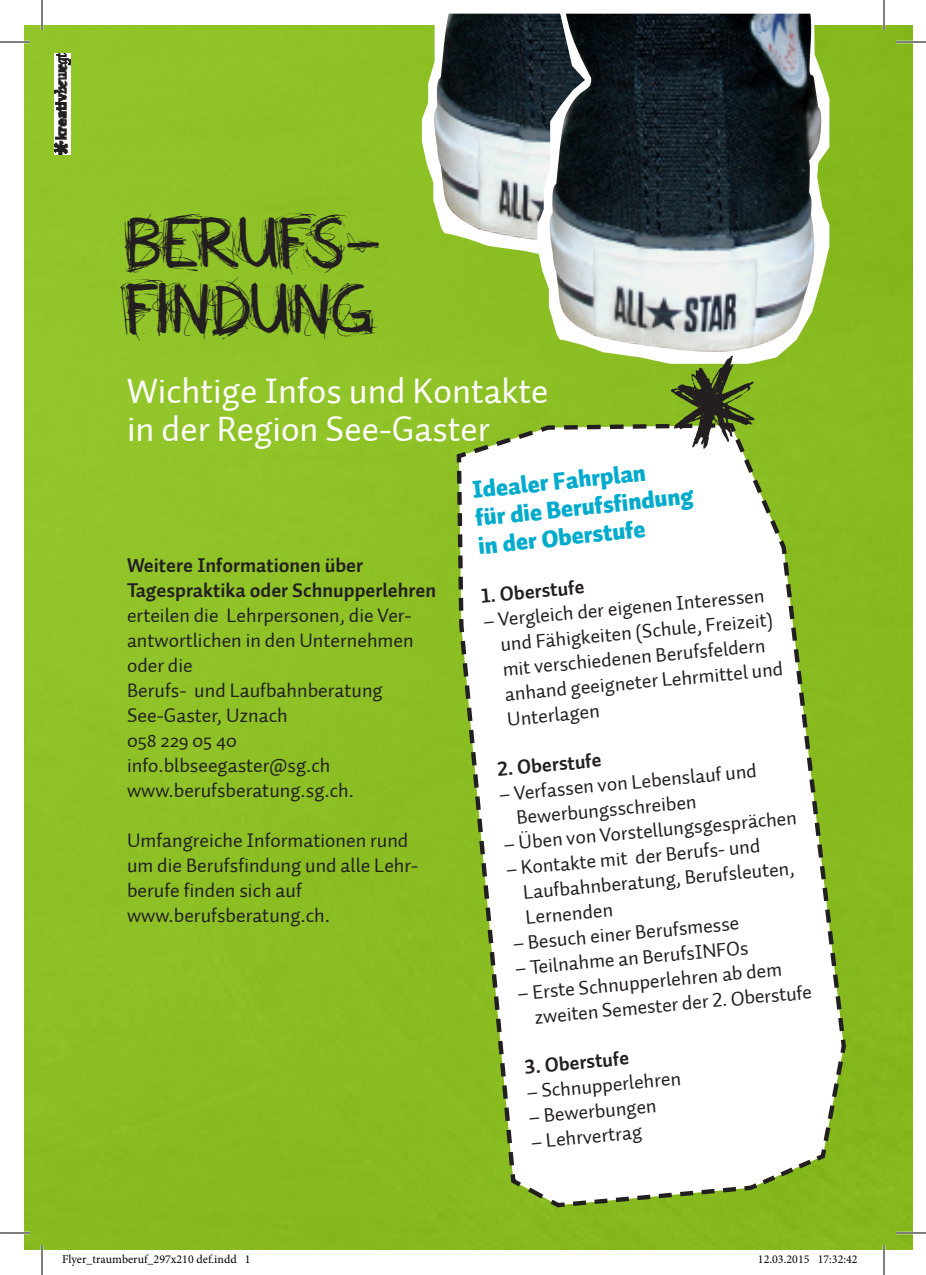
<style>
.page{position:relative;width:926px;height:1275px;background:#fff}
.page>*{position:absolute;margin:0;border:0;box-sizing:border-box;transform-origin:0 0}
.t1{font:46px/66px "All Over Again";color:#231f20}
.t2{font:36px/38px "Auto 1";color:#fff}
.t3{font:900 24px/28px "Auto 1";color:#00abcd}
.t4{font:20px/25px "Auto 1";color:#231f20}
.t5{font:700 20px/25px "Auto 1";color:#231f20}
.t6{font:12px "Minion Pro";color:#000}
.s1{font-family:"Auto 1 Bold LF";font-weight:400}
.s2{font-family:"Auto 1 Regular LF"}
</style>
<div class="page">
<div style="left:25px;top:25px;width:887px;height:1225px;background:#8dc025"></div>
<svg style="left:455px;top:421px;width:393px;height:788px"></svg>
<svg style="left:422px;top:25px;width:115px;height:232px;fill:#8dc025"></svg>
<img style="left:434px;top:14px;width:103px;height:232px">
<svg style="left:537px;top:14px;width:292px;height:350px"></svg>
<img style="left:550px;top:14px;width:272px;height:338px">
<img style="left:54px;top:53px;width:16px;height:101px">
<hr style="left:0;top:41px;width:30px;height:2px;background:#fff">
<hr style="left:896px;top:41px;width:30px;height:2px;background:#fff">
<hr style="left:0;top:1231px;width:30px;height:3px;background:#fff">
<hr style="left:896px;top:1231px;width:30px;height:3px;background:#fff">
<hr style="left:41px;top:0;width:2px;height:30px;background:#fff">
<hr style="left:41px;top:1245px;width:2px;height:30px;background:#fff">
<hr style="left:883px;top:0;width:2px;height:30px;background:#fff">
<hr style="left:883px;top:1245px;width:2px;height:30px;background:#fff">
<hr style="left:0;top:42px;width:30px;height:1px;background:#000">
<hr style="left:896px;top:42px;width:30px;height:1px;background:#000">
<hr style="left:0;top:1232px;width:30px;height:1px;background:#000">
<hr style="left:896px;top:1232px;width:30px;height:1px;background:#000">
<hr style="left:42px;top:0;width:1px;height:30px;background:#000">
<hr style="left:42px;top:1245px;width:1px;height:30px;background:#000">
<hr style="left:884px;top:0;width:1px;height:30px;background:#000">
<hr style="left:884px;top:1245px;width:1px;height:30px;background:#000">
<svg style="left:555px;top:349px;width:228px;height:190px"></svg>
<h1 class="t1" style="left:127px;top:217px;width:256px">BERUFS-<br>FINDUNG</h1>
<h2 class="t2" style="left:127px;top:372px;width:423px">Wichtige Infos und Kontakte in der Region See-Gaster</h2>
<p class="t5" style="left:127px;top:553px;width:311px">Weitere Informationen über<br>Tagespraktika oder Schnupperlehren</p>
<p class="t4" style="left:127px;top:603px;width:288px">erteilen die Lehrpersonen, die Ver&shy;antwortlichen in den Unternehmen oder die<br>Berufs- und Laufbahnberatung<br>See-Gaster, Uznach<br>058 229 05 40 info.blbseegaster@sg.ch www.berufsberatung.sg.ch.</p>
<p class="t4" style="left:127px;top:828px;width:293px">Umfangreiche Informationen rund um die Berufsfindung und alle Lehr&shy;berufe finden sich auf www.berufsberatung.ch.</p>
<p class="t3" style="left:471px;top:477px;width:221px;rotate:-6deg">Idealer Fahrplan<br>für die Berufsfi ndung in der Oberstufe</p>
<p class="t5" style="left:480px;top:583px;width:105px;rotate:-5deg"><span class="s1">1</span>. Oberstufe</p>
<p class="t4" style="left:497px;top:607px;width:281px;text-indent:-15px;rotate:-5deg">– Vergleich der eigenen Interessen und Fähigkeiten (Schule, Freizeit) mit verschiedenen Berufsfeldern anhand geeigneter Lehrmittel und<br>Unterlagen</p>
<p class="t5" style="left:496px;top:757px;width:106px;rotate:-5deg"><span class="s1">2</span>. Oberstufe</p>
<p class="t4" style="left:513px;top:780px;width:245px;text-indent:-15px;rotate:-5deg">– Verfassen von Lebenslauf und<br>Bewerbungsschreiben</p>
<p class="t4" style="left:503px;top:831px;width:295px;rotate:-5deg">– Üben von Vorstellungsgesprächen</p>
<p class="t4" style="left:520px;top:854px;width:274px;text-indent:-15px;rotate:-5deg">– Kontakte mit der Berufs- und<br>Laufbahnberatung, Berufsleuten,<br>Lernenden</p>
<p class="t4" style="left:512px;top:931px;width:229px;rotate:-5deg">– Besuch einer Berufsmesse</p>
<p class="t4" style="left:514px;top:956px;width:236px;rotate:-5deg">– Teilnahme an BerufsINFOs</p>
<p class="t4" style="left:531px;top:979px;width:280px;text-indent:-15px;rotate:-5deg">– Erste Schnupperlehren ab dem zweiten Semester der <span class="s2">2</span>. Oberstufe</p>
<p class="t5" style="left:523px;top:1054px;width:107px;rotate:-5deg"><span class="s1">3</span>. Oberstufe</p>
<p class="t4" style="left:526px;top:1079px;width:156px;rotate:-5deg">– Schnupperlehren</p>
<p class="t4" style="left:528px;top:1104px;width:129px;rotate:-5deg">– Bewerbungen</p>
<p class="t4" style="left:530px;top:1129px;width:113px;rotate:-5deg">– Lehrvertrag</p>
<p class="t6" style="left:62px;top:1251px;width:190px">Flyer_traumberuf_297x210 def.indd 1</p>
<p class="t6" style="left:758px;top:1251px;width:101px">12.03.2015 17:32:42</p>
</div>
